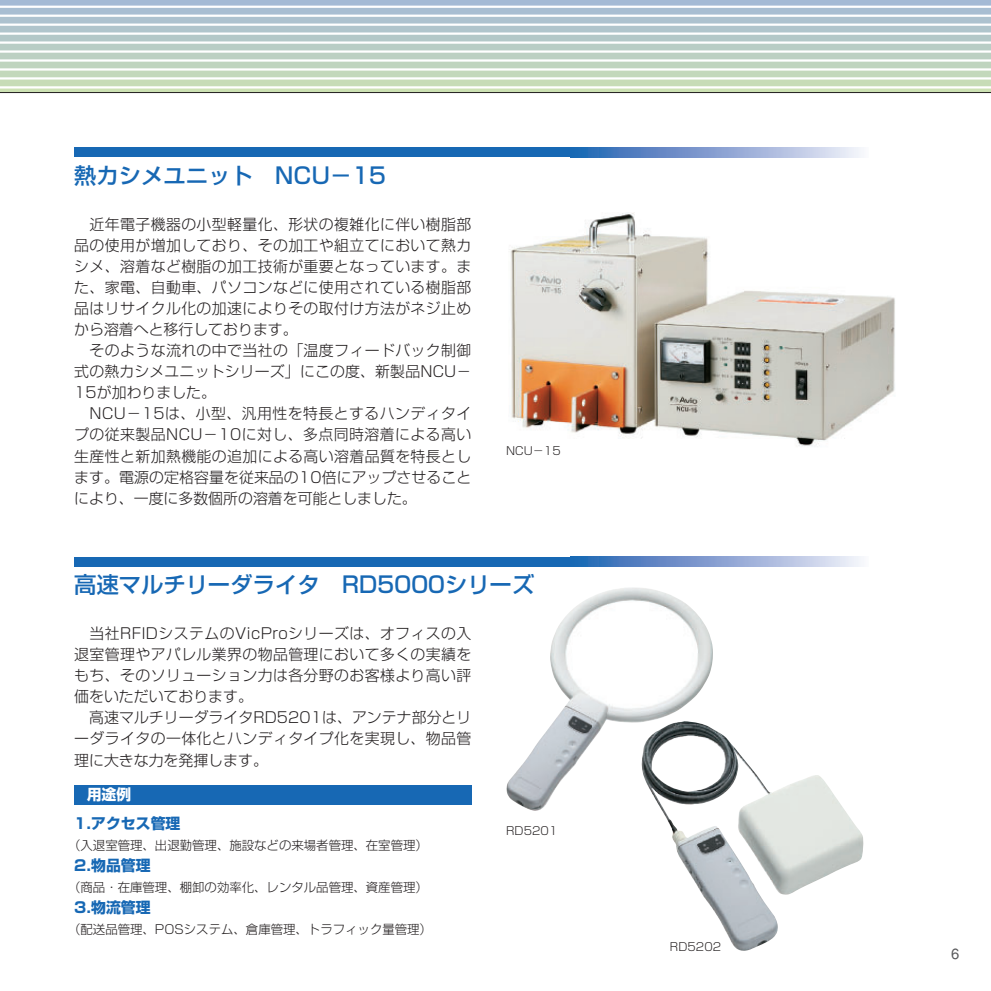
<style>
.page{position:relative;width:991px;height:991px;background:#fff}
.page>*{position:absolute;margin:0;border:0;box-sizing:border-box;transform-origin:0 0}
.t1{font:500 22.4px "Shin Go";color:#1768b4}
.t2{font:300 14.88px/21px "Shin Go";letter-spacing:.01em;color:#231f20;text-align:justify}
.t3{font:700 14.88px "Shin Go";color:#1768b4}
.t4{font:700 14.88px "Shin Go";color:#fff}
.t5{font:500 14.88px "Gothic BBB";color:#57585a}
.t6{font:300 12.42px "Shin Go";color:#231f20}
.t7{font:300 11.2px "Shin Go";color:#231f20}
</style>
<div class="page">
<img style="left:506px;top:587px;width:207px;height:224px">
<svg style="left:0;top:0;width:990px;height:92px"></svg>
<hr style="left:0;top:92px;width:990px;height:1px;background:#231f20">
<div style="left:74px;top:147px;width:794px;height:10px;background:#1768b4"></div>
<svg style="left:588px;top:147px;width:280px;height:10px"></svg>
<img style="left:509px;top:213px;width:386px;height:233px">
<div style="left:74px;top:556px;width:794px;height:10px;background:#1768b4"></div>
<svg style="left:588px;top:556px;width:280px;height:10px"></svg>
<img style="left:639px;top:721px;width:225px;height:230px">
<div style="left:74px;top:785px;width:397px;height:19px;background:#1768b4"></div>
<h1 class="t1" style="left:74px;top:167px;width:313px">熱カシメユニット　NCU－15</h1>
<p class="t2" style="left:74px;top:215px;width:398px;text-indent:15px">近年電子機器の小型軽量化、形状の複雑化に伴い樹脂部品の使用が増加しており、その加工や組立てにおいて熱カシメ、溶着など樹脂の加工技術が重要となっています。また、家電、自動車、パソコンなどに使用されている樹脂部品はリサイクル化の加速によりその取付け方法がネジ止めから溶着へと移行しております。</p>
<p class="t2" style="left:74px;top:342px;width:398px;text-indent:15px">そのような流れの中で当社の「温度フィードバック制御式の熱カシメユニットシリーズ」にこの度、新製品NCU－15が加わりました。</p>
<p class="t2" style="left:74px;top:405px;width:398px;text-indent:15px">NCU－15は、小型、汎用性を特長とするハンディタイプの従来製品NCU－10に対し、多点同時溶着による高い生産性と新加熱機能の追加による高い溶着品質を特長とします。電源の定格容量を従来品の10倍にアップさせることにより、一度に多数個所の溶着を可能としました。</p>
<p class="t7" style="left:506px;top:446px;width:56px">NCU－15</p>
<h1 class="t1" style="left:74px;top:576px;width:462px">高速マルチリーダライタ　RD5000シリーズ</h1>
<p class="t2" style="left:74px;top:625px;width:398px;text-indent:15px">当社RFIDシステムのVicProシリーズは、オフィスの入退室管理やアパレル業界の物品管理において多くの実績をもち、そのソリューション力は各分野のお客様より高い評価をいただいております。</p>
<p class="t2" style="left:74px;top:709px;width:398px;text-indent:15px">高速マルチリーダライタRD5201は、アンテナ部分とリーダライタの一体化とハンディタイプ化を実現し、物品管理に大きな力を発揮します。</p>
<p class="t4" style="left:87px;top:789px;width:46px">用途例</p>
<p class="t3" style="left:74px;top:817px;width:108px">1.アクセス管理</p>
<p class="t6" style="left:68px;top:840px;width:361px">（入退室管理、出退勤管理、施設などの来場者管理、在室管理）</p>
<p class="t3" style="left:74px;top:859px;width:78px">2.物品管理</p>
<p class="t6" style="left:68px;top:882px;width:361px">（商品・在庫管理、棚卸の効率化、レンタル品管理、資産管理）</p>
<p class="t3" style="left:74px;top:902px;width:78px">3.物流管理</p>
<p class="t6" style="left:68px;top:924px;width:365px">（配送品管理、POSシステム、倉庫管理、トラフィック量管理）</p>
<p class="t7" style="left:506px;top:826px;width:53px">RD5201</p>
<p class="t7" style="left:670px;top:942px;width:53px">RD5202</p>
<p class="t5" style="left:951px;top:948px;width:10px">6</p>
</div>
